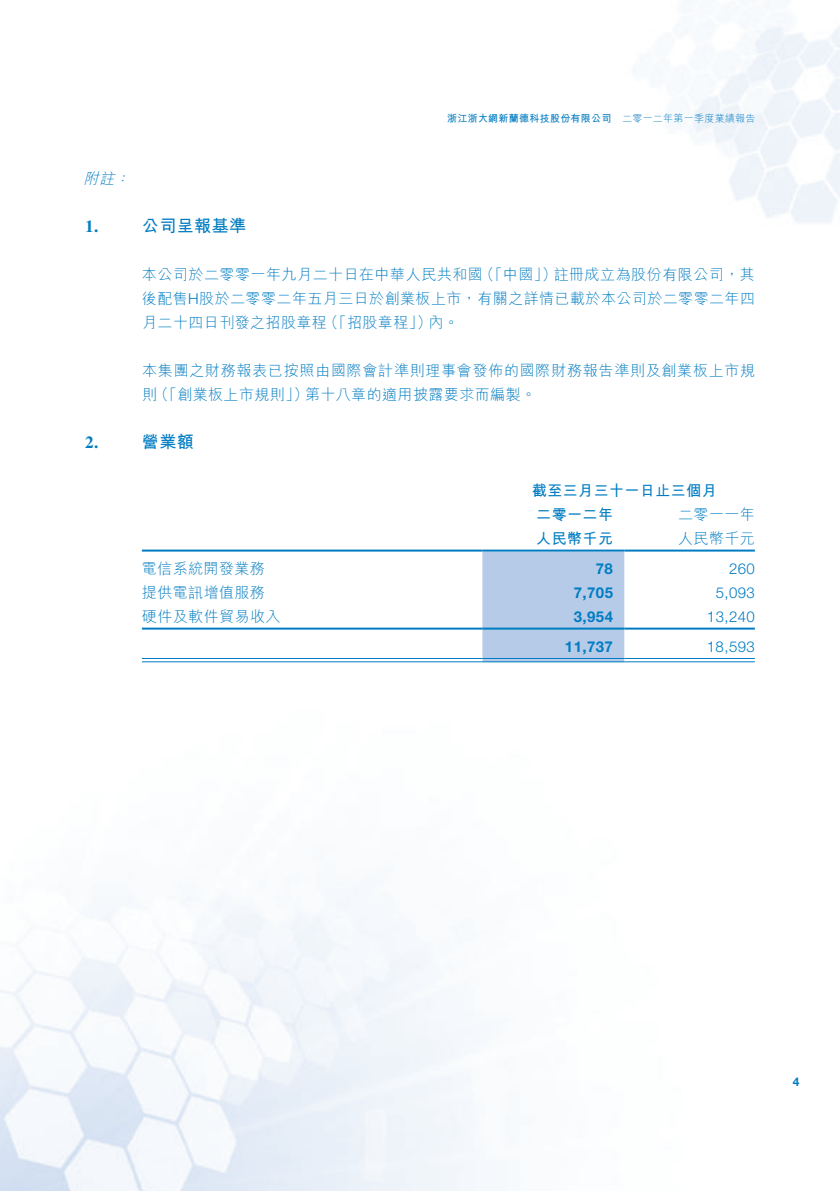
<style>
.page{position:relative;width:840px;height:1191px;background:#fff}
.page>*{position:absolute;margin:0;border:0;box-sizing:border-box;transform-origin:0 0}
.t1{font:700 17px "M Hei HK";letter-spacing:.025em;color:#007cc2}
.t2{font:700 17px "Times LT Std";color:#007cc2}
.t3{font:300 15px "M Hei HK";letter-spacing:.03em;color:#007cc2}
.t4{font:300 15px/24px "M Hei HK";letter-spacing:.05em;color:#007cc2}
.t5{font:700 15px "M Hei HK";letter-spacing:.03em;color:#007cc2}
.t6{font:300 15px "Helvetica Neue LT Std";letter-spacing:.03em;color:#007cc2}
.t7{font:700 15px "Helvetica Neue LT Std";letter-spacing:.03em;color:#007cc2}
.t8{font:italic 300 15px "M Hei HK";color:#007cc2}
.t9{font:700 12px "Helvetica Neue LT Std";color:#007cc2}
.t10{font:700 10px "M Hei HK";letter-spacing:.03em;color:#007cc2}
.t11{font:300 10px "M Hei HK";letter-spacing:.03em;color:#007cc2}
.s1{font-family:"Helvetica Neue LT Std"}
</style>
<div class="page">
<img style="left:1px;top:9px;width:838px;height:1182px">
<img style="left:0;top:0;width:1px;height:1191px">
<div style="left:482px;top:551px;width:142px;height:110px;background:#b6cbe8"></div>
<hr style="left:142px;top:549px;width:340px;height:2px;background:#007cc2">
<hr style="left:482px;top:549px;width:142px;height:2px;background:#007cc2">
<hr style="left:624px;top:549px;width:130px;height:2px;background:#007cc2">
<hr style="left:142px;top:627px;width:340px;height:2px;background:#007cc2">
<hr style="left:482px;top:627px;width:142px;height:2px;background:#007cc2">
<hr style="left:624px;top:627px;width:130px;height:2px;background:#007cc2">
<hr style="left:142px;top:658px;width:340px;height:1px;background:#007cc2">
<hr style="left:142px;top:661px;width:340px;height:1px;background:#007cc2">
<hr style="left:482px;top:658px;width:142px;height:1px;background:#007cc2">
<hr style="left:482px;top:661px;width:142px;height:1px;background:#007cc2">
<hr style="left:624px;top:658px;width:130px;height:1px;background:#007cc2">
<hr style="left:624px;top:661px;width:130px;height:1px;background:#007cc2">
<p class="t10" style="left:447px;top:111px;width:166px">浙江浙大網新蘭德科技股份有限公司</p>
<p class="t11" style="left:621px;top:112px;width:135px">二零一二年第一季度業績報告</p>
<p class="t8" style="left:84px;top:167px;width:37px">附註</p>
<p class="t8" style="left:114px;top:167px;width:22px">：</p>
<p class="t2" style="left:85px;top:216px;width:15px">1.</p>
<p class="t2" style="left:85px;top:432px;width:15px">2.</p>
<p class="t1" style="left:142px;top:213px;width:106px">公司呈報基準</p>
<p class="t3" style="left:479px;top:263px;width:79px">（「中國」）</p>
<p class="t3" style="left:142px;top:263px;width:342px">本公司於二零零一年九月二十日在中華人民共和國</p>
<p class="t3" style="left:142px;top:287px;width:614px">後配售<span class="s1">H</span>股於二零零二年五月三日於創業板上市，有關之詳情已載於本公司於二零零二年四</p>
<p class="t3" style="left:428px;top:311px;width:32px">內。</p>
<p class="t3" style="left:553px;top:263px;width:203px">註冊成立為股份有限公司，其</p>
<p class="t3" style="left:323px;top:311px;width:109px">（「招股章程」）</p>
<p class="t3" style="left:142px;top:311px;width:186px">月二十四日刊發之招股章程</p>
<p class="t4" style="left:305px;top:357px;width:451px;text-indent:-163px">本集團之財務報表已按照由國際會計準則理事會發佈的國際財務報告準則及創業板上市規第十八章的適用披露要求而編製。</p>
<p class="t3" style="left:154px;top:383px;width:156px">（「創業板上市規則」）</p>
<p class="t3" style="left:142px;top:383px;width:16px">則</p>
<p class="t1" style="left:142px;top:429px;width:53px">營業額</p>
<p class="t5" style="left:531px;top:479px;width:186px">截至三月三十一日止三個月</p>
<p class="t3" style="left:677px;top:503px;width:78px">二零一一年</p>
<p class="t5" style="left:536px;top:503px;width:78px">二零一二年</p>
<p class="t5" style="left:536px;top:527px;width:78px">人民幣千元</p>
<p class="t3" style="left:677px;top:527px;width:78px">人民幣千元</p>
<p class="t3" style="left:142px;top:557px;width:124px">電信系統開發業務</p>
<p class="t7" style="left:595px;top:559px;width:19px">78</p>
<p class="t6" style="left:728px;top:559px;width:27px">260</p>
<p class="t3" style="left:142px;top:581px;width:124px">提供電訊增值服務</p>
<p class="t7" style="left:573px;top:583px;width:41px">7,705</p>
<p class="t6" style="left:715px;top:583px;width:41px">5,093</p>
<p class="t3" style="left:142px;top:605px;width:140px">硬件及軟件貿易收入</p>
<p class="t7" style="left:573px;top:607px;width:41px">3,954</p>
<p class="t6" style="left:706px;top:607px;width:49px">13,240</p>
<p class="t7" style="left:564px;top:637px;width:49px">11,737</p>
<p class="t6" style="left:706px;top:637px;width:49px">18,593</p>
<p class="t9" style="left:792px;top:1074px;width:8px">4</p>
</div>
